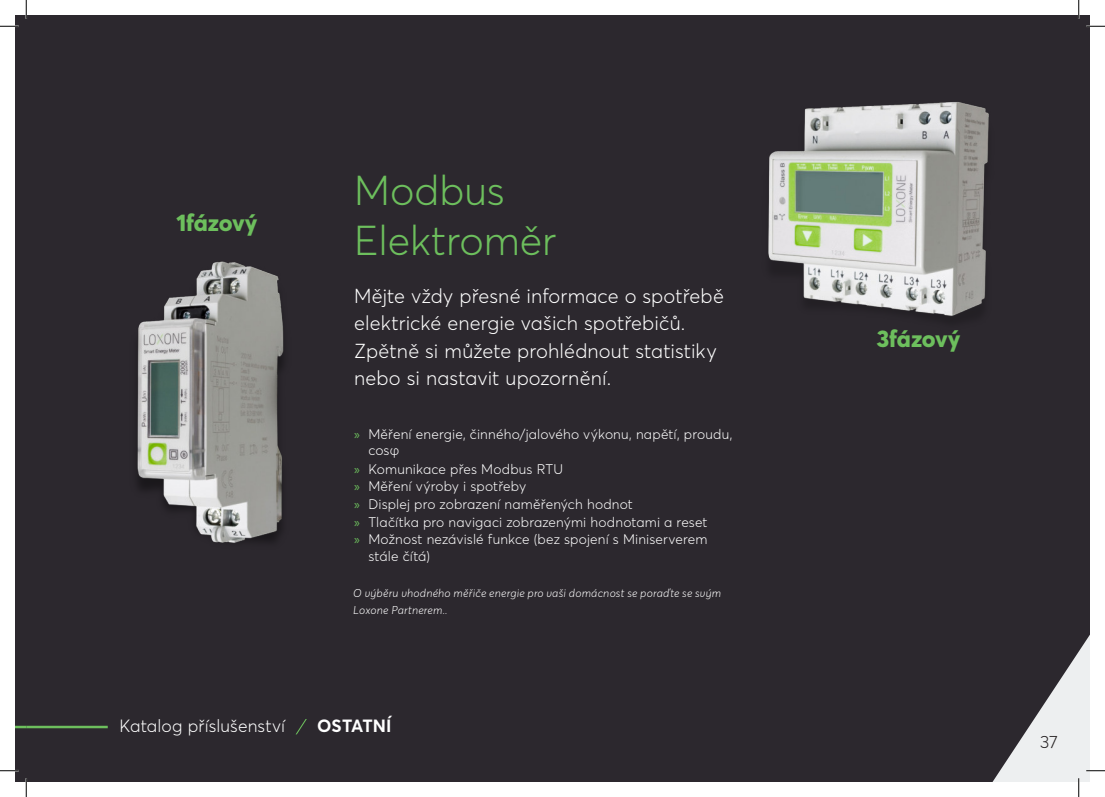
<style>
.page{position:relative;width:1105px;height:797px;background:#fff}
.page>*{position:absolute;margin:0;border:0;box-sizing:border-box;transform-origin:0 0}
.t1{font:300 41.25px/49.5px "Averta";color:#6dbf5d}
.t2{font:800 23.75px "Averta";letter-spacing:-.01em;color:#6dbf5d}
.t3{font:300 20px/27.2px "Averta";letter-spacing:.005em;color:#fff}
.t4{font:300 17.5px "Averta";letter-spacing:.005em;color:#fff}
.t5{font:700 17.5px "Averta";letter-spacing:.005em;color:#fff}
.t6{font:300 17.5px "Averta";color:#231f20}
.t7{font:300 13.75px/16.5px "Averta";letter-spacing:.01em;color:#fff}
.t8{font:italic 300 11.25px/17.5px "Averta";letter-spacing:.02em;color:#fff}
.s1{font-family:"Myriad Pro";font-weight:400;color:#6dbf5d}
</style>
<div class="page">
<div style="left:26px;top:15px;width:1063px;height:767px;background:#2c282e"></div>
<div style="left:15px;top:15px;width:11px;height:767px;background:#2c282e"></div>
<hr style="left:26px;top:725px;width:82px;height:3px;background:#6dbf5d">
<svg style="left:16px;top:725px;width:10px;height:3px"></svg>
<svg style="left:295px;top:719px;width:12px;height:16px"></svg>
<img style="left:137px;top:261px;width:147px;height:282px">
<img style="left:768px;top:102px;width:221px;height:214px">
<svg style="left:0;top:25px;width:19px;height:2px"></svg>
<svg style="left:1086px;top:25px;width:19px;height:2px"></svg>
<svg style="left:0;top:770px;width:19px;height:1px"></svg>
<svg style="left:25px;top:0;width:2px;height:19px"></svg>
<svg style="left:25px;top:778px;width:2px;height:19px"></svg>
<svg style="left:1078px;top:0;width:1px;height:19px"></svg>
<svg style="left:992px;top:630px;width:113px;height:167px"></svg>
<h2 class="t2" style="left:176px;top:209px;width:83px">1fázový</h2>
<h1 class="t1" style="left:354px;top:165px;width:204px">Modbus<br>Elektroměr</h1>
<h3 class="t3" style="left:354px;top:282px;width:371px">Mějte vždy přesné informace o spotřebě elektrické energie vašich spotřebičů.<br>Zpětně si můžete prohlédnout statistiky nebo si nastavit upozornění.</h3>
<p class="t7" style="left:368px;top:425px;width:365px;text-indent:-14px"><span class="s1">»</span> Měření energie, činného/jalového výkonu, napětí, proudu, cosφ</p>
<p class="t7" style="left:354px;top:460px;width:210px"><span class="s1">»</span> Komunikace přes Modbus RTU</p>
<p class="t7" style="left:354px;top:478px;width:174px"><span class="s1">»</span> Měření výroby i spotřeby</p>
<p class="t7" style="left:354px;top:495px;width:280px"><span class="s1">»</span> Displej pro zobrazení naměřených hodnot</p>
<p class="t7" style="left:354px;top:513px;width:355px"><span class="s1">»</span> Tlačítka pro navigaci zobrazenými hodnotami a reset</p>
<p class="t7" style="left:354px;top:530px;width:355px"><span class="s1">»</span> Možnost nezávislé funkce (bez spojení s Miniserverem</p>
<p class="t7" style="left:368px;top:547px;width:63px">stále čítá)</p>
<p class="t8" style="left:353px;top:584px;width:369px">O výběru vhodného měřiče energie pro vaši domácnost se poraďte se svým<br>Loxone Partnerem..</p>
<p class="t4" style="left:120px;top:715px;width:167px">Katalog příslušenství</p>
<p class="t5" style="left:317px;top:715px;width:76px">OSTATNÍ</p>
<h2 class="t2" style="left:877px;top:325px;width:85px">3fázový</h2>
<p class="t6" style="left:1040px;top:731px;width:19px">37</p>
</div>
